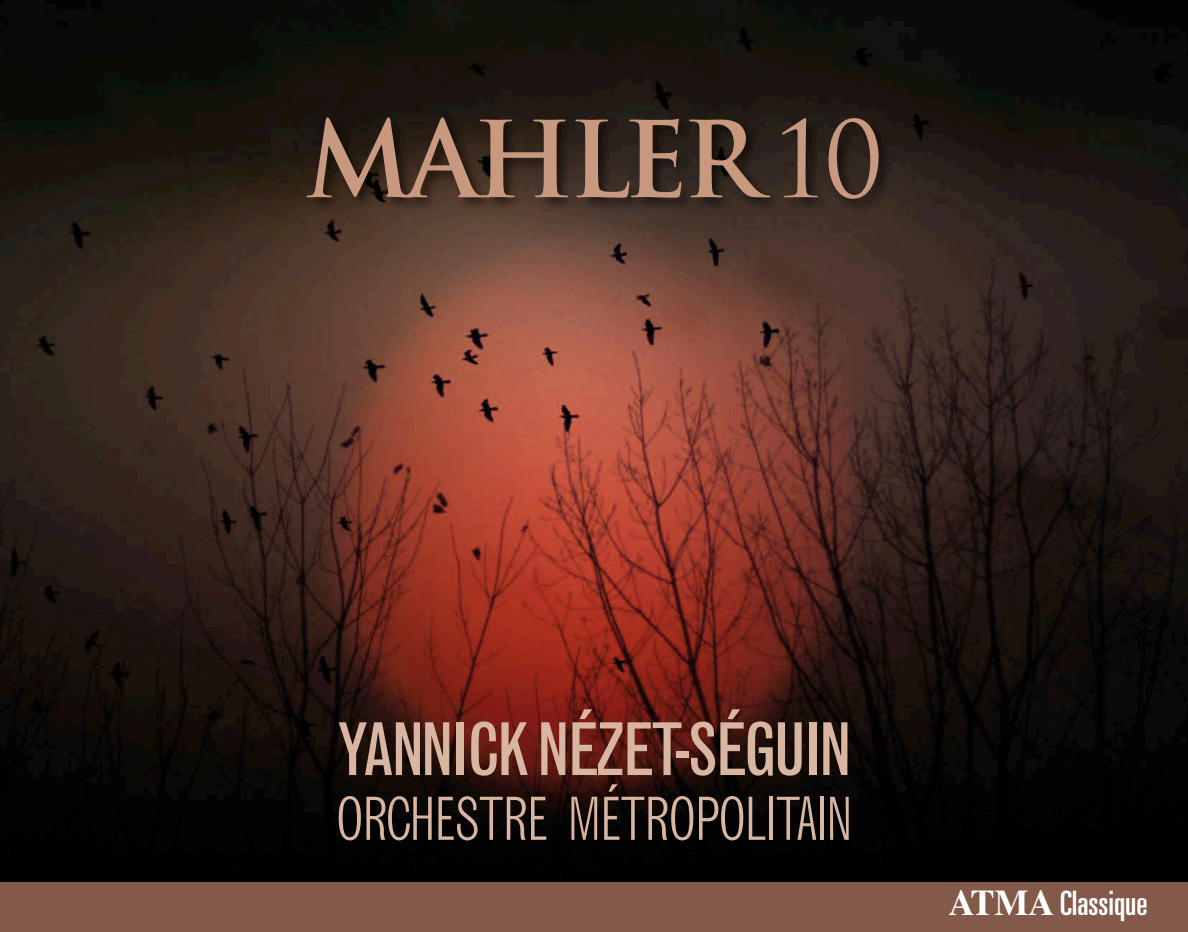
<style>
.page{position:relative;width:1188px;height:932px;background:#fff}
.page>*{position:absolute;margin:0;border:0;box-sizing:border-box;transform-origin:0 0}
.t1{font:700 102.9px "Trajan Pro";letter-spacing:-.05em;color:#c9997f}
.t2{font:condensed 71.55px "Grotesque";letter-spacing:-.05em;color:#d8b6a1}
.t3{font:300 condensed 58.05px "Grotesque";letter-spacing:-.05em;color:#d8b6a1}
.t4{font:ultra-condensed 33.6px "Univers";color:#fff}
.s1{font-weight:400}
.s2{font-family:"Times";font-weight:700;font-stretch:normal;font-size:36.15px}
</style>
<div class="page">
<img style="left:0;top:0;width:1188px;height:881px">
<div style="left:0;top:882px;width:1188px;height:49px;background:#83594a"></div>
<img style="left:75px;top:100px;width:1051px;height:186px">
<h1 class="t1" style="left:305px;top:120px;width:579px">MAHLER<span class="s1">10</span></h1>
<p class="t2" style="left:336px;top:722px;width:517px">YANNICK NÉZET-SÉGUIN</p>
<p class="t3" style="left:335px;top:796px;width:519px">ORCHESTRE MÉTROPOLITAIN</p>
<p class="t4" style="left:949px;top:890px;width:200px"><span class="s2">ATMA</span> Classique</p>
</div>
